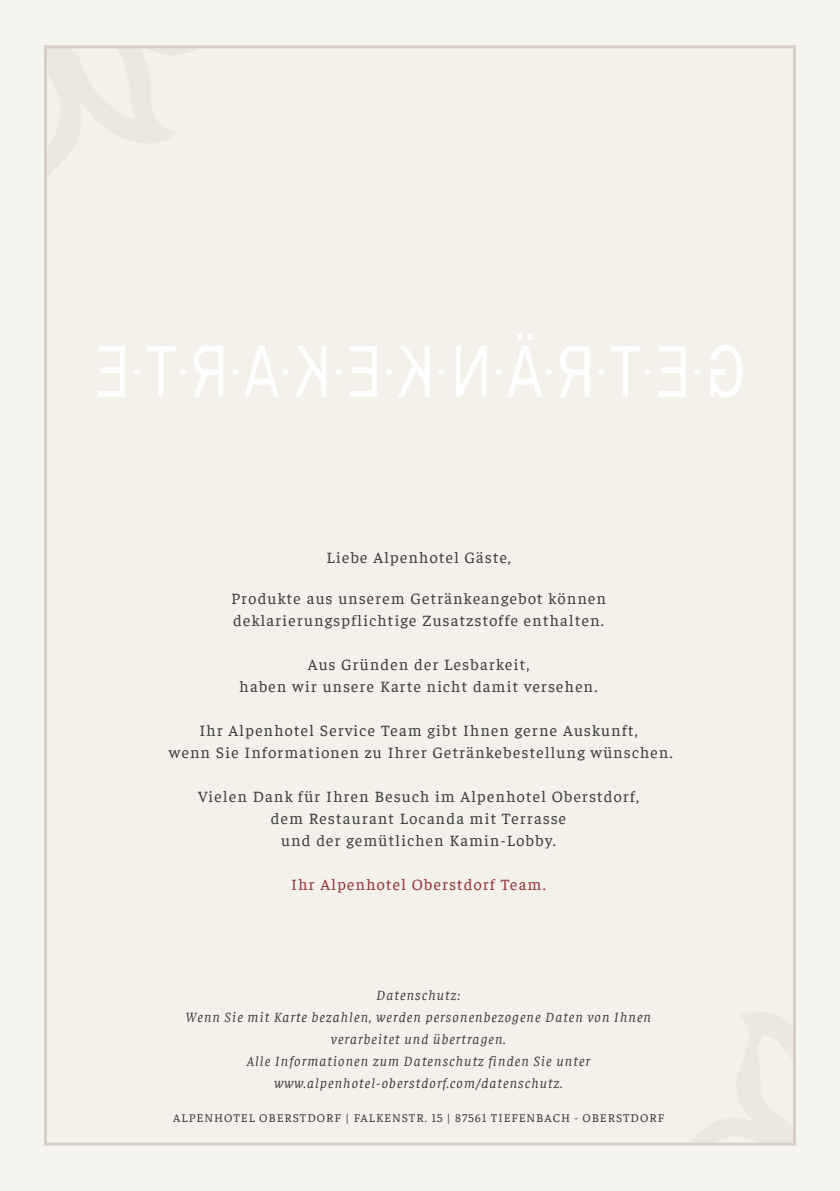
<style>
.page{position:relative;width:840px;height:1191px;background:#fff}
.page>*{position:absolute;margin:0;border:0;box-sizing:border-box;transform-origin:0 0}
.t1{font:16px/22px "Faustina";letter-spacing:.08em;color:#3e3e3f;text-align:center}
.t2{font:16px "Faustina";letter-spacing:.08em;color:#953537}
.t3{font:italic 14px/22px "Faustina";letter-spacing:.08em;color:#3e3e3f;text-align:center}
.t4{font:12px "Faustina";letter-spacing:.08em;color:#3e3e3f}
</style>
<div class="page">
<div style="left:0;top:0;width:839px;height:1191px;background:#f5f4ef"></div>
<div style="left:46px;top:47px;width:748px;height:1097px;background:#f4eee8"></div>
<p class="t1" style="left:326px;top:545px;width:186px">Liebe Alpenhotel Gäste,</p>
<p class="t1" style="left:231px;top:586px;width:376px;text-align:left">Produkte aus unserem Getränkeangebot können deklarierungspflichtige Zusatzstoffe enthalten.</p>
<p class="t1" style="left:239px;top:652px;width:359px">Aus Gründen der Lesbarkeit,<br>haben wir unsere Karte nicht damit versehen.</p>
<p class="t1" style="left:169px;top:718px;width:505px">Ihr Alpenhotel Service Team gibt Ihnen gerne Auskunft,<br>wenn Sie Informationen zu Ihrer Getränkebestellung wünschen.</p>
<p class="t1" style="left:198px;top:784px;width:442px">Vielen Dank für Ihren Besuch im Alpenhotel Oberstdorf, dem Restaurant Locanda mit Terrasse<br>und der gemütlichen Kamin-Lobby.</p>
<p class="t2" style="left:291px;top:873px;width:256px">Ihr Alpenhotel Oberstdorf Team.</p>
<p class="t3" style="left:186px;top:983px;width:466px">Datenschutz:<br>Wenn Sie mit Karte bezahlen, werden personenbezogene Daten von Ihnen verarbeitet und übertragen.<br>Alle Informationen zum Datenschutz finden Sie unter www.alpenhotel-oberstdorf.com/datenschutz.</p>
<p class="t4" style="left:173px;top:1109px;width:492px">ALPENHOTEL OBERSTDORF | FALKENSTR. 15 | 87561 TIEFENBACH - OBERSTDORF</p>
</div>
